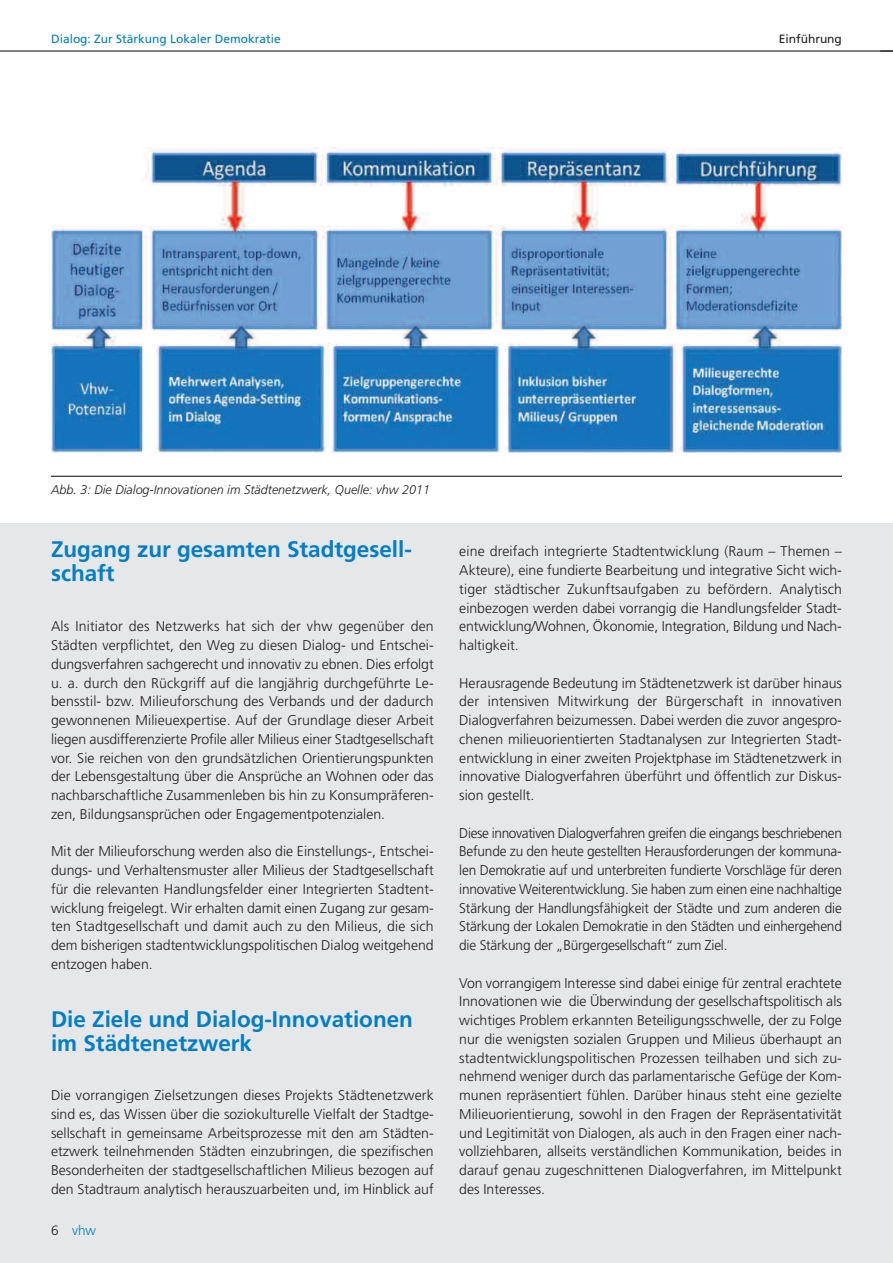
<style>
.page{position:relative;width:893px;height:1263px;background:#fff}
.page>*{position:absolute;margin:0;border:0;box-sizing:border-box;transform-origin:0 0}
.t1{font:700 22.5px/24px "Frutiger LT";color:#007ec5}
.t2{font:300 14.1px/18.8px "Frutiger LT";color:#231f20;text-align:justify}
.t3{font:300 13.5px "Frutiger LT";color:#007ec5}
.t4{font:italic 300 12.6px "Frutiger LT";color:#231f20}
.t5{font:12px "Frutiger LT";color:#007ec5}
.t6{font:12px "Frutiger LT";color:#231f20}
.s1{color:#231f20}
</style>
<div class="page">
<div style="left:0;top:523px;width:893px;height:740px;background:#e6e7e9"></div>
<img style="left:51px;top:147px;width:791px;height:305px">
<hr style="left:0;top:50px;width:893px;height:2px;background:#231f20">
<hr style="left:51px;top:476px;width:791px;height:1px;background:#231f20">
<svg style="left:880px;top:50px;width:13px;height:2px"></svg>
<p class="t5" style="left:51px;top:34px;width:231px">Dialog: Zur Stärkung Lokaler Demokratie</p>
<p class="t6" style="left:779px;top:34px;width:65px">Einführung</p>
<p class="t4" style="left:51px;top:485px;width:380px">Abb. 3: Die Dialog-Innovationen im Städtenetzwerk, Quelle: vhw 2011</p>
<h1 class="t1" style="left:51px;top:539px;width:362px">Zugang zur gesamten Stadtgesell&shy;schaft</h1>
<p class="t2" style="left:51px;top:618px;width:384px">Als Initiator des Netzwerks hat sich der vhw gegenüber den Städten verpflichtet, den Weg zu diesen Dialog- und Entschei&shy;dungsverfahren sachgerecht und innovativ zu ebnen. Dies erfolgt u. a. durch den Rückgriff auf die langjährig durchgeführte Le&shy;bensstil- bzw. Milieuforschung des Verbands und der dadurch gewonnenen Milieuexpertise. Auf der Grundlage dieser Arbeit liegen ausdifferenzierte Profile aller Milieus einer Stadtgesellschaft vor. Sie reichen von den grundsätzlichen Orientierungspunkten der Lebensgestaltung über die Ansprüche an Wohnen oder das nachbarschaftliche Zusammenleben bis hin zu Konsumpräferen&shy;zen, Bildungsansprüchen oder Engagementpotenzialen.</p>
<p class="t2" style="left:51px;top:843px;width:384px">Mit der Milieuforschung werden also die Einstellungs-, Entschei&shy;dungs- und Verhaltensmuster aller Milieus der Stadtgesellschaft für die relevanten Handlungsfelder einer Integrierten Stadtent&shy;wicklung freigelegt. Wir erhalten damit einen Zugang zur gesam&shy;ten Stadtgesellschaft und damit auch zu den Milieus, die sich dem bisherigen stadtentwicklungspolitischen Dialog weitgehend entzogen haben.</p>
<h1 class="t1" style="left:51px;top:1009px;width:363px">Die Ziele und Dialog-Innovationen im Städtenetzwerk</h1>
<p class="t2" style="left:51px;top:1087px;width:384px">Die vorrangigen Zielsetzungen dieses Projekts Städtenetzwerk sind es, das Wissen über die soziokulturelle Vielfalt der Stadtge&shy;sellschaft in gemeinsame Arbeitsprozesse mit den am Städten&shy;etzwerk teilnehmenden Städten einzubringen, die spezifischen Besonderheiten der stadtgesellschaftlichen Milieus bezogen auf den Stadtraum analytisch herauszuarbeiten und, im Hinblick auf</p>
<p class="t3" style="left:51px;top:1225px;width:46px"><span class="s1">6</span> vhw</p>
<p class="t2" style="left:459px;top:543px;width:384px">eine dreifach integrierte Stadtentwicklung (Raum – Themen – Akteure), eine fundierte Bearbeitung und integrative Sicht wich&shy;tiger städtischer Zukunftsaufgaben zu befördern. Analytisch einbezogen werden dabei vorrangig die Handlungsfelder Stadt&shy;entwicklung/Wohnen, Ökonomie, Integration, Bildung und Nach&shy;haltigkeit.</p>
<p class="t2" style="left:459px;top:674px;width:384px">Herausragende Bedeutung im Städtenetzwerk ist darüber hinaus der intensiven Mitwirkung der Bürgerschaft in innovativen Dialogverfahren beizumessen. Dabei werden die zuvor angespro&shy;chenen milieuorientierten Stadtanalysen zur Integrierten Stadt&shy;entwicklung in einer zweiten Projektphase im Städtenetzwerk in innovative Dialogverfahren überführt und öffentlich zur Diskus&shy;sion gestellt.</p>
<p class="t2" style="left:459px;top:824px;width:384px">Diese innovativen Dialogverfahren greifen die eingangs beschriebenen Befunde zu den heute gestellten Herausforderungen der kommuna&shy;len Demokratie auf und unterbreiten fundierte Vorschläge für deren innovative Weiterentwicklung. Sie haben zum einen eine nachhaltige Stärkung der Handlungsfähigkeit der Städte und zum anderen die Stärkung der Lokalen Demokratie in den Städten und einhergehend die Stärkung der „Bürgergesellschaft“ zum Ziel.</p>
<p class="t2" style="left:459px;top:974px;width:384px">Von vorrangigem Interesse sind dabei einige für zentral erachtete Innovationen wie die Überwindung der gesellschaftspolitisch als wichtiges Problem erkannten Beteiligungsschwelle, der zu Folge nur die wenigsten sozialen Gruppen und Milieus überhaupt an stadtentwicklungspolitischen Prozessen teilhaben und sich zu&shy;nehmend weniger durch das parlamentarische Gefüge der Kom&shy;munen repräsentiert fühlen. Darüber hinaus steht eine gezielte Milieuorientierung, sowohl in den Fragen der Repräsentativität und Legitimität von Dialogen, als auch in den Fragen einer nach&shy;vollziehbaren, allseits verständlichen Kommunikation, beides in darauf genau zugeschnittenen Dialogverfahren, im Mittelpunkt des Interesses.</p>
</div>
